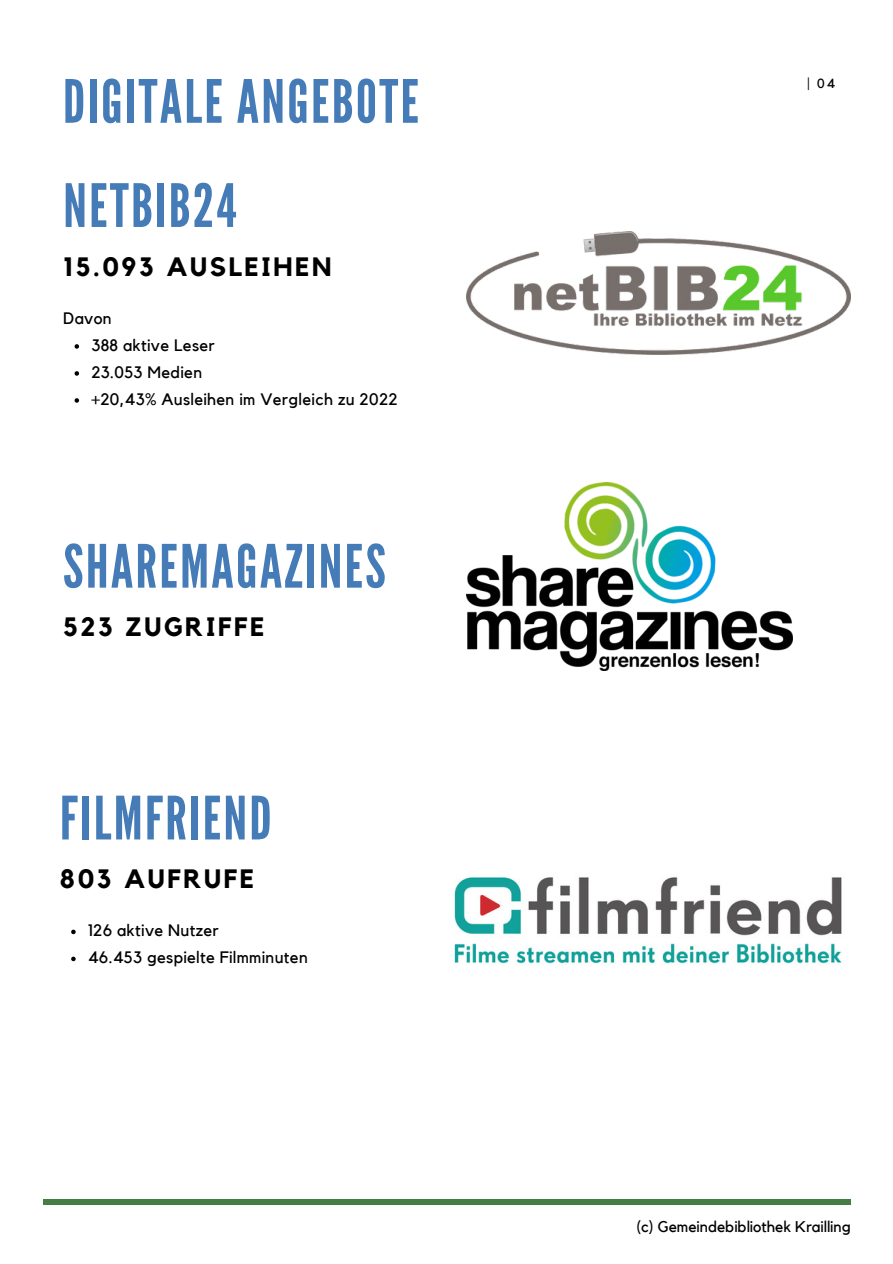
<style>
.page{position:relative;width:893px;height:1264px;background:#fff}
.page>*{position:absolute;margin:0;border:0;box-sizing:border-box;transform-origin:0 0}
.t1{font:59.55px "League Gothic";letter-spacing:.04em;color:#457bb6}
.t2{font:700 26.4px "Kollektif";letter-spacing:.1em;color:#000}
.t3{font:16.5px/27px "Kollektif";letter-spacing:.02em;color:#000}
.t4{font:15.45px "Kollektif";color:#000}
.t5{font:13.2px "Kollektif";color:#000}
</style>
<div class="page">
<div style="left:43px;top:1199px;width:808px;height:5px;background:#467d44"></div>
<img style="left:454px;top:877px;width:388px;height:88px">
<img style="left:467px;top:232px;width:383px;height:122px">
<img style="left:467px;top:483px;width:325px;height:188px">
<svg style="left:75px;top:344px;width:4px;height:5px"></svg>
<svg style="left:75px;top:371px;width:4px;height:5px"></svg>
<svg style="left:75px;top:398px;width:4px;height:5px"></svg>
<svg style="left:71px;top:929px;width:5px;height:5px"></svg>
<svg style="left:71px;top:956px;width:5px;height:5px"></svg>
<h1 class="t1" style="left:63px;top:66px;width:357px">DIGITALE ANGEBOTE</h1>
<p class="t5" style="left:807px;top:76px;width:29px">| 04</p>
<h1 class="t1" style="left:63px;top:170px;width:175px">NETBIB24</h1>
<h2 class="t2" style="left:63px;top:251px;width:270px">15.093 AUSLEIHEN</h2>
<p class="t3" style="left:91px;top:305px;width:307px;text-indent:-28px">Davon<br>388 aktive Leser<br>23.053 Medien<br>+20,43% Ausleihen im Vergleich zu 2022</p>
<h1 class="t1" style="left:63px;top:531px;width:324px">SHAREMAGAZINES</h1>
<h2 class="t2" style="left:63px;top:611px;width:203px">523 ZUGRIFFE</h2>
<h1 class="t1" style="left:60px;top:782px;width:213px">FILMFRIEND</h1>
<h2 class="t2" style="left:60px;top:863px;width:196px">803 AUFRUFE</h2>
<p class="t3" style="left:88px;top:917px;width:221px">126 aktive Nutzer<br>46.453 gespielte Filmminuten</p>
<p class="t4" style="left:636px;top:1217px;width:216px">(c) Gemeindebibliothek Krailling</p>
</div>
